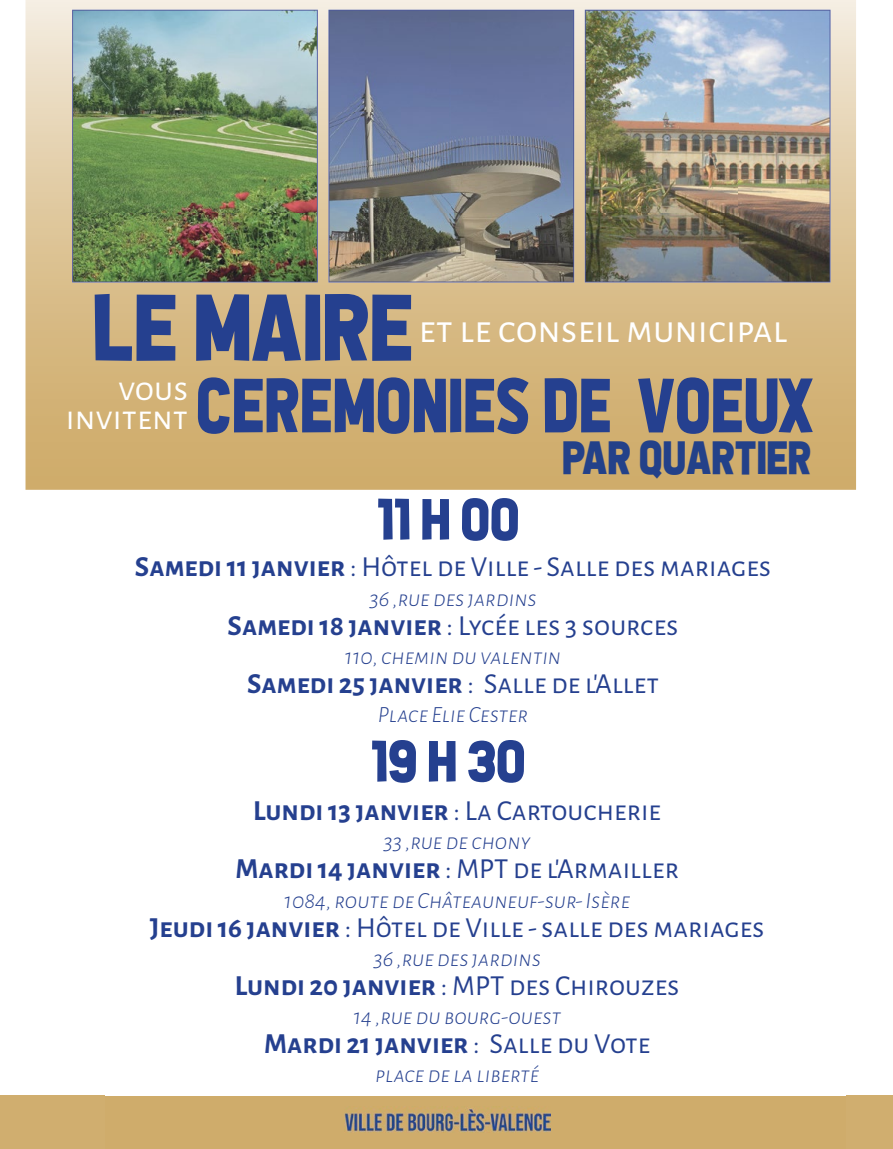
<style>
.page{position:relative;width:893px;height:1149px;background:#fff}
.page>*{position:absolute;margin:0;border:0;box-sizing:border-box;transform-origin:0 0}
.t1{font:94.5px "Allthe Waytothe Sun";color:#25408f}
.t2{font:76.65px "Allthe Waytothe Sun";letter-spacing:.01em;color:#25408f;scale:.91 1}
.t3{font:58.05px "Allthe Waytothe Sun";color:#25408f}
.t4{font:46.5px "Allthe Waytothe Sun";color:#234189}
.t5{font:39.3px "Alegreya Sans SC";color:#fff}
.t6{font:34.8px/29px "Alegreya Sans SC";color:#fff;text-align:right}
.t7{font:29.1px "Alegreya Sans SC";color:#25408f}
.t8{font:700 29.1px "Alegreya Sans SC";color:#25408f}
.t9{font:italic 300 23.25px "Alegreya Sans SC";color:#25408f}
.s1{font-weight:700}
.s2{font-weight:400}
</style>
<div class="page">
<div style="left:28px;top:1095px;width:840px;height:53px;background:#cfac6b"></div>
<img style="left:344px;top:1106px;width:207px;height:26px">
<svg style="left:26px;top:0;width:830px;height:489px;background:#d6b984"></svg>
<img style="left:72px;top:10px;width:246px;height:272px">
<svg style="left:328px;top:10px;width:246px;height:272px;background:#71788b"></svg>
<img style="left:585px;top:10px;width:245px;height:272px">
<div style="left:0;top:1095px;width:104px;height:53px;background:#d0ae6f"></div>
<div style="left:846px;top:1095px;width:47px;height:53px;background:#d0ae6f"></div>
<h1 class="t1" style="left:95px;top:285px;width:322px">LE MAIRE</h1>
<h2 class="t2" style="left:198px;top:371px;width:677px">CEREMONIES DE VOEUX</h2>
<h3 class="t5" style="left:419px;top:302px;width:370px">et le conseil municipal</h3>
<p class="t6" style="left:66px;top:372px;width:124px">vous invitent</p>
<h3 class="t3" style="left:378px;top:493px;width:144px">11 H 00</h3>
<h3 class="t4" style="left:563px;top:436px;width:250px">PAR QUARTIER</h3>
<p class="t7" style="left:135px;top:547px;width:638px"><span class="s1">Samedi 11 janvier</span> : Hôtel de Ville - Salle des mariages</p>
<p class="t9" style="left:369px;top:583px;width:169px">36 ,rue des jardins</p>
<p class="t7" style="left:228px;top:605px;width:452px"><span class="s1">Samedi 18 janvier</span> : Lycée les 3 sources</p>
<p class="t9" style="left:345px;top:641px;width:218px">110, chemin du valentin</p>
<p class="t8" style="left:247px;top:661px;width:413px">Samedi 25 janvier <span class="s2">: Salle de l'Allet</span></p>
<p class="t9" style="left:378px;top:699px;width:152px">Place Elie Cester</p>
<h3 class="t3" style="left:372px;top:735px;width:156px">19 H 30</h3>
<p class="t7" style="left:253px;top:791px;width:409px"><span class="s1">Lundi 13 janvier</span> : La Cartoucherie</p>
<p class="t9" style="left:384px;top:826px;width:149px">33 ,rue de chony</p>
<p class="t7" style="left:235px;top:849px;width:445px"><span class="s1">Mardi 14 janvier</span> : MPT de l'Armailler</p>
<p class="t9" style="left:284px;top:884px;width:347px">1084, route de Châteauneuf-sur- Isère</p>
<p class="t7" style="left:150px;top:907px;width:616px"><span class="s1">Jeudi 16 janvier</span> : Hôtel de Ville - salle des mariages</p>
<p class="t9" style="left:373px;top:942px;width:169px">36 ,rue des jardins</p>
<p class="t7" style="left:235px;top:965px;width:446px"><span class="s1">Lundi 20 janvier</span> : MPT des Chirouzes</p>
<p class="t9" style="left:353px;top:1000px;width:209px">14 ,rue du bourg-ouest</p>
<p class="t8" style="left:264px;top:1021px;width:388px">Mardi 21 janvier <span class="s2">: Salle du Vote</span></p>
<p class="t9" style="left:375px;top:1059px;width:166px">place de la liberté</p>
</div>
